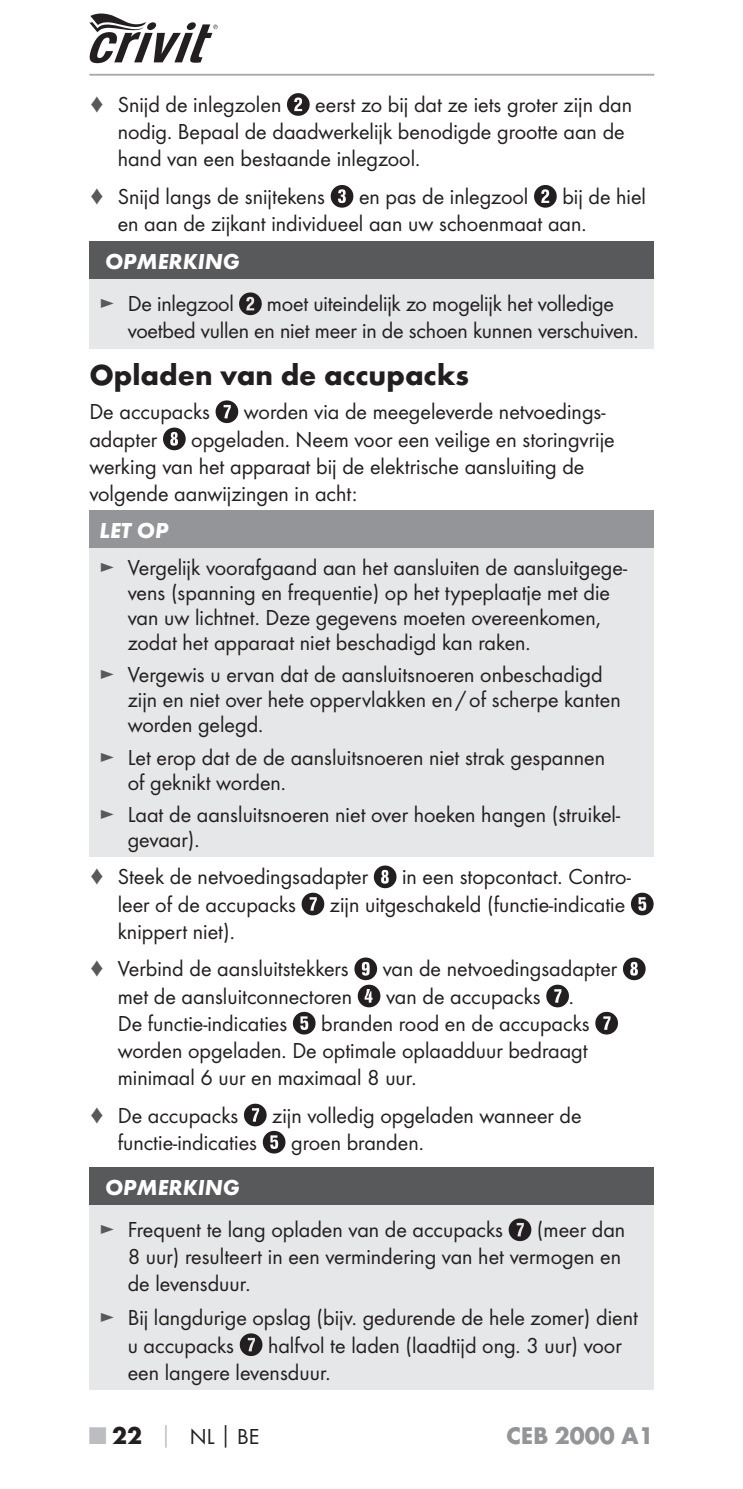
<style>
.page{position:relative;width:743px;height:1489px;background:#fff}
.page>*{position:absolute;margin:0;border:0;box-sizing:border-box;transform-origin:0 0}
.t1{font:700 30px "Futura";color:#231f20}
.t2{font:700 25px "Futura";color:#939598}
.t3{font:22.5px/27px "Futura Boo";color:#231f20}
.t4{font:italic 700 22.5px "Futura";color:#fff}
.s1{color:#58595b}
.s2{font-family:"Futura";font-weight:700;font-size:25px;color:#bbbdc0}
.s3{font-family:"Futura";font-weight:700;font-size:25px}
.s4{font-family:"Futura";font-weight:700;color:#bbbdc0}
.s5{font-family:"Futura";font-weight:700}
</style>
<div class="page">
<hr style="left:89px;top:74px;width:565px;height:2px;background:#a7a9ac">
<svg style="left:89px;top:14px;width:129px;height:49px"></svg>
<svg style="left:287px;top:93px;width:23px;height:23px"></svg>
<svg style="left:331px;top:185px;width:22px;height:23px"></svg>
<svg style="left:534px;top:185px;width:23px;height:23px"></svg>
<div style="left:89px;top:241px;width:565px;height:38px;background:#58595b"></div>
<div style="left:89px;top:279px;width:565px;height:69px;background:#e6e7e8"></div>
<svg style="left:239px;top:292px;width:23px;height:23px"></svg>
<svg style="left:216px;top:400px;width:22px;height:23px"></svg>
<svg style="left:163px;top:427px;width:23px;height:23px"></svg>
<div style="left:89px;top:510px;width:564px;height:38px;background:#939598"></div>
<div style="left:89px;top:548px;width:564px;height:308px;background:#e6e7e8"></div>
<svg style="left:374px;top:865px;width:22px;height:23px"></svg>
<svg style="left:302px;top:892px;width:22px;height:23px"></svg>
<svg style="left:631px;top:892px;width:22px;height:23px"></svg>
<svg style="left:623px;top:957px;width:22px;height:23px"></svg>
<svg style="left:354px;top:957px;width:26px;height:50px"></svg>
<svg style="left:546px;top:984px;width:23px;height:23px"></svg>
<svg style="left:293px;top:1011px;width:22px;height:23px"></svg>
<svg style="left:595px;top:1011px;width:23px;height:23px"></svg>
<svg style="left:244px;top:1103px;width:41px;height:50px"></svg>
<div style="left:89px;top:1166px;width:565px;height:38px;background:#58595b"></div>
<div style="left:89px;top:1204px;width:565px;height:185px;background:#e6e7e8"></div>
<svg style="left:509px;top:1218px;width:22px;height:22px"></svg>
<svg style="left:240px;top:1333px;width:22px;height:22px"></svg>
<p class="t3" style="left:118px;top:92px;width:516px;text-indent:198px">eerst zo bij dat ze iets groter zijn dan nodig. Bepaal de daadwerkelijk benodigde grootte aan de hand van een bestaande inlegzool.</p>
<p class="t3" style="left:89px;top:184px;width:237px"><span class="s1">♦</span> Snijd langs de snijtekens</p>
<p class="t3" style="left:359px;top:184px;width:171px">en pas de inlegzool</p>
<p class="t3" style="left:89px;top:92px;width:193px"><span class="s1">♦</span> Snijd de inlegzolen</p>
<p class="t3" style="left:118px;top:184px;width:530px;text-indent:445px">bij de hiel en aan de zijkant individueel aan uw schoenmaat aan.</p>
<p class="t4" style="left:105px;top:254px;width:136px">OPMERKING</p>
<p class="t3" style="left:99px;top:291px;width:136px"><span class="s1">►</span> De inlegzool</p>
<p class="t3" style="left:128px;top:291px;width:512px;text-indent:139px">moet uiteindelijk zo mogelijk het volledige voetbed vullen en niet meer in de schoen kunnen verschuiven.</p>
<h1 class="t1" style="left:89px;top:363px;width:381px">Opladen van de accupacks</h1>
<p class="t3" style="left:89px;top:399px;width:122px">De accupacks</p>
<p class="t3" style="left:244px;top:399px;width:363px">worden via de meegeleverde netvoedings-</p>
<p class="t3" style="left:89px;top:426px;width:70px">adapter</p>
<p class="t3" style="left:89px;top:426px;width:527px;text-indent:102px">opgeladen. Neem voor een veilige en storingvrije werking van het apparaat bij de elektrische aansluiting de volgende aanwijzingen in acht:</p>
<p class="t4" style="left:99px;top:523px;width:71px">LET OP</p>
<p class="t3" style="left:128px;top:556px;width:501px;line-height:25px;text-indent:-28px"><span class="s1">►</span> Vergelijk voorafgaand aan het aansluiten de aansluitgege&shy;vens (spanning en frequentie) op het typeplaatje met die van uw lichtnet. Deze gegevens moeten overeenkomen, zodat het apparaat niet beschadigd kan raken.</p>
<p class="t3" style="left:128px;top:663px;width:494px;line-height:25px;text-indent:-28px"><span class="s1">►</span> Vergewis u ervan dat de aansluitsnoeren onbeschadigd zijn en niet over hete oppervlakken en / of scherpe kanten worden gelegd.</p>
<p class="t3" style="left:128px;top:745px;width:479px;line-height:25px;text-indent:-28px"><span class="s1">►</span> Let erop dat de de aansluitsnoeren niet strak gespannen of geknikt worden.</p>
<p class="t3" style="left:128px;top:802px;width:494px;line-height:25px;text-indent:-28px"><span class="s1">►</span> Laat de aansluitsnoeren niet over hoeken hangen (struikel&shy;gevaar).</p>
<p class="t3" style="left:89px;top:864px;width:280px"><span class="s1">♦</span> Steek de netvoedingsadapter</p>
<p class="t3" style="left:402px;top:864px;width:230px">in een stopcontact. Contro-</p>
<p class="t3" style="left:118px;top:891px;width:180px">leer of de accupacks</p>
<p class="t3" style="left:330px;top:891px;width:297px">zijn uitgeschakeld (functie-indicatie</p>
<p class="t3" style="left:89px;top:913px;width:261px;line-height:37.8px;text-indent:28px">knippert niet).<br><span class="s1">♦</span> Verbind de aansluitstekkers</p>
<p class="t3" style="left:383px;top:956px;width:236px">van de netvoedingsadapter</p>
<p class="t3" style="left:118px;top:983px;width:236px">met de aansluitconnectoren</p>
<p class="t3" style="left:386px;top:983px;width:156px">van de accupacks</p>
<p class="t3" style="left:569px;top:983px;width:7px">.</p>
<p class="t3" style="left:118px;top:1010px;width:171px">De functie-indicaties</p>
<p class="t3" style="left:118px;top:1010px;width:473px;text-align:justify;text-indent:203px">branden rood en de accupacks worden opgeladen. De optimale oplaadduur bedraagt minimaal 6 uur en maximaal 8 uur.</p>
<p class="t3" style="left:89px;top:1102px;width:150px"><span class="s1">♦</span> De accupacks</p>
<p class="t3" style="left:272px;top:1102px;width:311px">zijn volledig opgeladen wanneer de</p>
<p class="t3" style="left:118px;top:1129px;width:141px">functie-indicaties</p>
<p class="t3" style="left:291px;top:1129px;width:134px">groen branden.</p>
<p class="t4" style="left:105px;top:1179px;width:136px">OPMERKING</p>
<p class="t3" style="left:99px;top:1217px;width:405px"><span class="s1">►</span> Frequent te lang opladen van de accupacks</p>
<p class="t3" style="left:128px;top:1217px;width:499px;text-indent:409px">(meer dan<br>8 uur) resulteert in een vermindering van het vermogen en de levensduur.</p>
<p class="t3" style="left:128px;top:1305px;width:512px;text-indent:-28px"><span class="s1">►</span> Bij langdurige opslag (bijv. gedurende de hele zomer) dient u accupacks</p>
<p class="t3" style="left:128px;top:1332px;width:495px;text-indent:140px">halfvol te laden (laadtijd ong. 3 uur) voor een langere levensduur.</p>
<p class="t3" style="left:89px;top:1424px;width:171px"><span class="s2">■</span> <span class="s3">22</span> <span class="s4">│</span> NL<span class="s5">│</span>BE</p>
<p class="t2" style="left:506px;top:1425px;width:149px">CEB 2000 A1</p>
</div>
